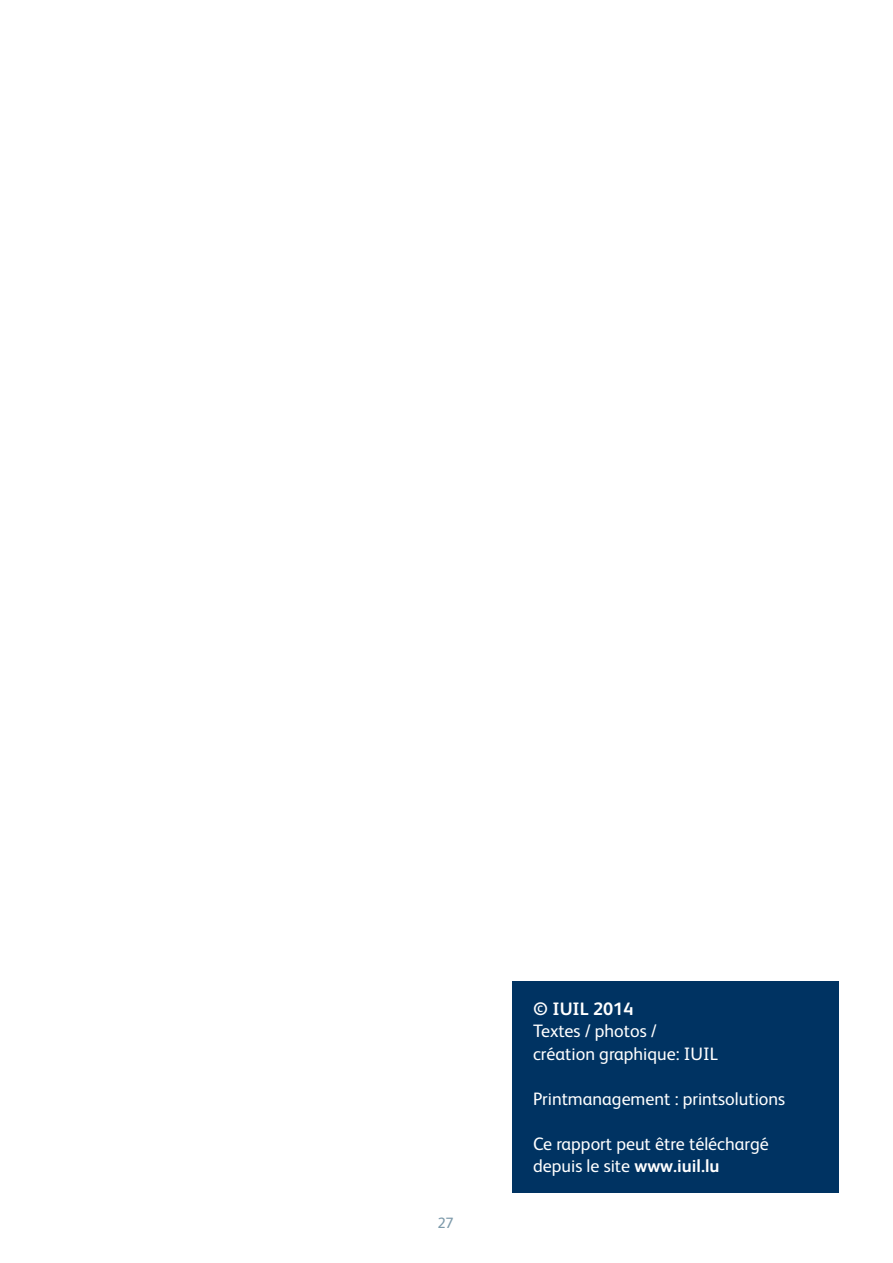
<style>
.page{position:relative;width:893px;height:1263px;background:#fff}
.page>*{position:absolute;margin:0;border:0;box-sizing:border-box;transform-origin:0 0}
.t1{font:18px/22.5px "FS Albert";color:#fff}
.t2{font:700 18px "FS Albert";color:#fff}
.t3{font:15px "FS Albert";color:#7d9aaa}
.s1{font-weight:700}
</style>
<div class="page">
<div style="left:512px;top:981px;width:327px;height:211px;background:#003362"></div>
<p class="t3" style="left:437px;top:1213px;width:18px">27</p>
<p class="t2" style="left:533px;top:996px;width:102px">© IUIL 2014</p>
<p class="t1" style="left:533px;top:1019px;width:186px">Textes / photos / création graphique: IUIL</p>
<p class="t1" style="left:533px;top:1086px;width:254px">Printmanagement : printsolutions</p>
<p class="t1" style="left:533px;top:1131px;width:237px">Ce rapport peut être téléchargé depuis le site <span class="s1">www.iuil.lu</span></p>
</div>
